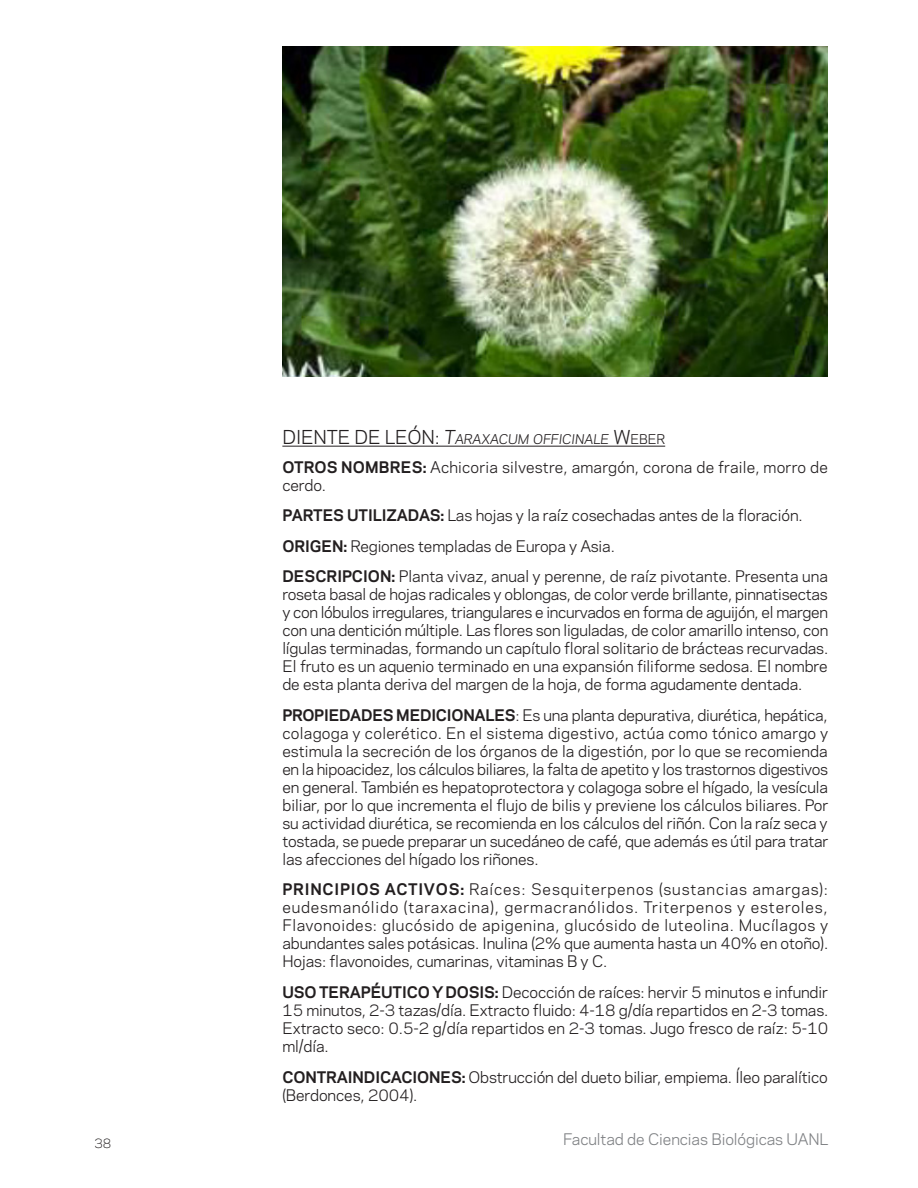
<style>
.page{position:relative;width:918px;height:1188px;background:#fff}
.page>*{position:absolute;margin:0;border:0;box-sizing:border-box;transform-origin:0 0}
.t1{font:18px "Galaxie Polaris";color:#231f20}
.t2{font:15px/18px "Galaxie Polaris";letter-spacing:-.005em;color:#231f20;text-align:justify}
.t3{font:15px "Galaxie Polaris";letter-spacing:-.005em;color:#808285}
.t4{font:italic 12.6px "Galaxie Polaris";letter-spacing:-.01em;color:#231f20}
.t5{font:300 12.15px "Galaxie Polaris";color:#231f20}
.s1{font-style:normal;font-size:18px}
.s2{font-size:18px}
.s3{font-style:normal}
.s4{font-weight:700}
</style>
<div class="page">
<hr style="left:282px;top:446px;width:383px;height:1px;background:#231f20">
<img style="left:282px;top:46px;width:546px;height:330px">
<p class="t1" style="left:282px;top:424px;width:12px">DIENTE</p>
<p class="t4" style="left:354px;top:430px;width:312px"><span class="s1">DE LEÓN :</span> <span class="s2">T</span>ARAXACUM OFFICINALE <span class="s1">W</span><span class="s3">EBER</span></p>
<p class="t2" style="left:282px;top:457px;width:547px"><span class="s4">OTROS NOMBRES:</span> Achicoria silvestre, amargón, corona de fraile, morro de cerdo.</p>
<p class="t2" style="left:282px;top:506px;width:522px"><span class="s4">PARTES UTILIZADAS:</span> Las hojas y la raíz cosechadas antes de la floración.</p>
<p class="t2" style="left:282px;top:536px;width:334px"><span class="s4">ORIGEN:</span> Regiones templadas de Europa y Asia.</p>
<p class="t2" style="left:282px;top:567px;width:547px"><span class="s4">DESCRIPCION:</span> Planta vivaz, anual y perenne, de raíz pivotante. Presenta una roseta basal de hojas radicales y oblongas, de color verde brillante, pinnatisectas y con lóbulos irregulares, triangulares e incurvados en forma de aguijón, el margen con una dentición múltiple. Las flores son liguladas, de color amarillo intenso, con lígulas terminadas, formando un capítulo floral solitario de brácteas recurvadas.<br>El fruto es un aquenio terminado en una expansión filiforme sedosa. El nombre de esta planta deriva del margen de la hoja, de forma agudamente dentada.</p>
<p class="t2" style="left:282px;top:705px;width:548px"><span class="s4">PROPIEDADES MEDICIONALES</span>: Es una planta depurativa, diurética, hepática, colagoga y colerético. En el sistema digestivo, actúa como tónico amargo y estimula la secreción de los órganos de la digestión, por lo que se recomienda en la hipoacidez, los cálculos biliares, la falta de apetito y los trastornos digestivos en general. También es hepatoprotectora y colagoga sobre el hígado, la vesícula biliar, por lo que incrementa el flujo de bilis y previene los cálculos biliares. Por su actividad diurética, se recomienda en los cálculos del riñón. Con la raíz seca y tostada, se puede preparar un sucedáneo de café, que además es útil para tratar las afecciones del hígado los riñones.</p>
<p class="t2" style="left:282px;top:880px;width:547px"><span class="s4">PRINCIPIOS ACTIVOS:</span> Raíces: Sesquiterpenos (sustancias amargas): eudesmanólido (taraxacina), germacranólidos. Triterpenos y esteroles, Flavonoides: glucósido de apigenina, glucósido de luteolina. Mucílagos y abundantes sales potásicas. Inulina (2% que aumenta hasta un 40% en otoño).<br>Hojas: flavonoides, cumarinas, vitaminas B y C.</p>
<p class="t2" style="left:282px;top:982px;width:547px"><span class="s4">USO TERAPÉUTICO Y DOSIS:</span> Decocción de raíces: hervir 5 minutos e infundir 15 minutos, 2-3 tazas/día. Extracto fluido: 4-18 g/día repartidos en 2-3 tomas.<br>Extracto seco: 0.5-2 g/día repartidos en 2-3 tomas. Jugo fresco de raíz: 5-10 ml/día.</p>
<p class="t2" style="left:282px;top:1067px;width:547px"><span class="s4">CONTRAINDICACIONES:</span> Obstrucción del dueto biliar, empiema. Íleo paralítico (Berdonces, 2004).</p>
<p class="t5" style="left:94px;top:1134px;width:18px">38</p>
<p class="t3" style="left:563px;top:1128px;width:267px">Facultad de Ciencias Biológicas UANL</p>
</div>
